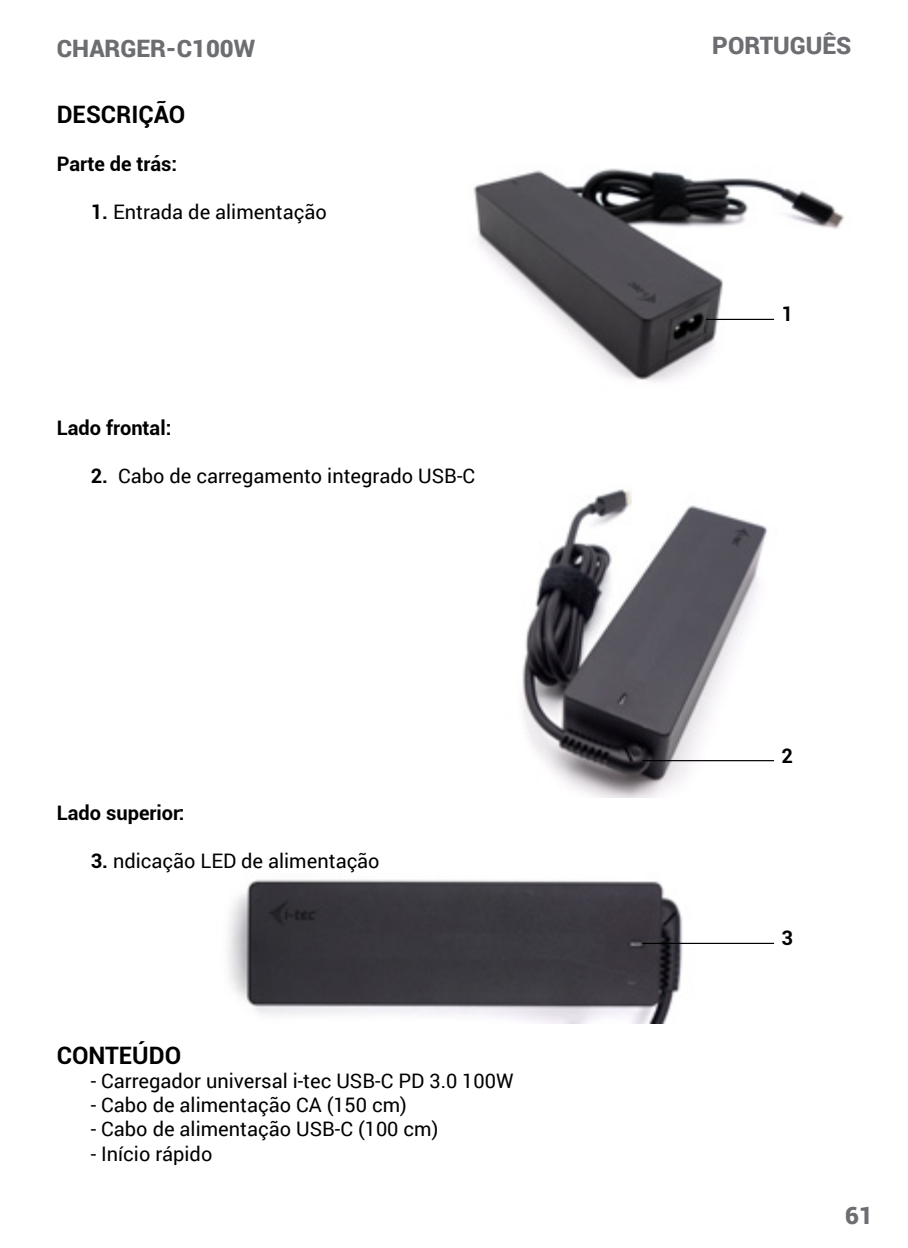
<style>
.page{position:relative;width:908px;height:1248px;background:#fff}
.page>*{position:absolute;margin:0;border:0;box-sizing:border-box;transform-origin:0 0}
.t1{font:900 24px "Roboto";color:#6d6e71}
.t2{font:700 24px "Roboto";color:#000}
.t3{font:20px "Roboto";color:#000}
.t4{font:700 20px "Roboto";color:#000}
.s1{font-weight:700}
</style>
<div class="page">
<img style="left:228px;top:879px;width:455px;height:144px">
<img style="left:522px;top:489px;width:253px;height:308px">
<img style="left:473px;top:168px;width:372px;height:214px">
<hr style="left:705px;top:319px;width:68px;height:1px;background:#000">
<hr style="left:642px;top:760px;width:131px;height:1px;background:#000">
<hr style="left:642px;top:942px;width:131px;height:2px;background:#000">
<p class="t1" style="left:57px;top:31px;width:200px">CHARGER-C100W</p>
<p class="t2" style="left:57px;top:98px;width:130px">DESCRIÇÃO</p>
<p class="t4" style="left:57px;top:150px;width:122px">Parte de trás:</p>
<p class="t3" style="left:91px;top:198px;width:237px"><span class="s1">1.</span> Entrada de alimentação</p>
<p class="t4" style="left:57px;top:414px;width:116px">Lado frontal:</p>
<p class="t3" style="left:91px;top:462px;width:386px"><span class="s1">2.</span> Cabo de carregamento integrado USB-C</p>
<p class="t4" style="left:57px;top:798px;width:129px">Lado superior:</p>
<p class="t3" style="left:91px;top:846px;width:290px"><span class="s1">3.</span> ndicação LED de alimentação</p>
<p class="t2" style="left:57px;top:1038px;width:126px">CONTEÚDO</p>
<p class="t3" style="left:91px;top:1067px;width:424px">- Carregador universal i-tec USB-C PD 3.0 100W</p>
<p class="t3" style="left:91px;top:1091px;width:317px">- Cabo de alimentação CA (150 cm)</p>
<p class="t3" style="left:91px;top:1115px;width:349px">- Cabo de alimentação USB-C (100 cm)</p>
<p class="t3" style="left:91px;top:1139px;width:123px">- Início rápido</p>
<p class="t1" style="left:712px;top:29px;width:140px">PORTUGUÊS</p>
<p class="t4" style="left:781px;top:300px;width:13px">1</p>
<p class="t4" style="left:781px;top:741px;width:13px">2</p>
<p class="t4" style="left:781px;top:924px;width:13px">3</p>
<p class="t1" style="left:844px;top:1198px;width:29px">61</p>
</div>
